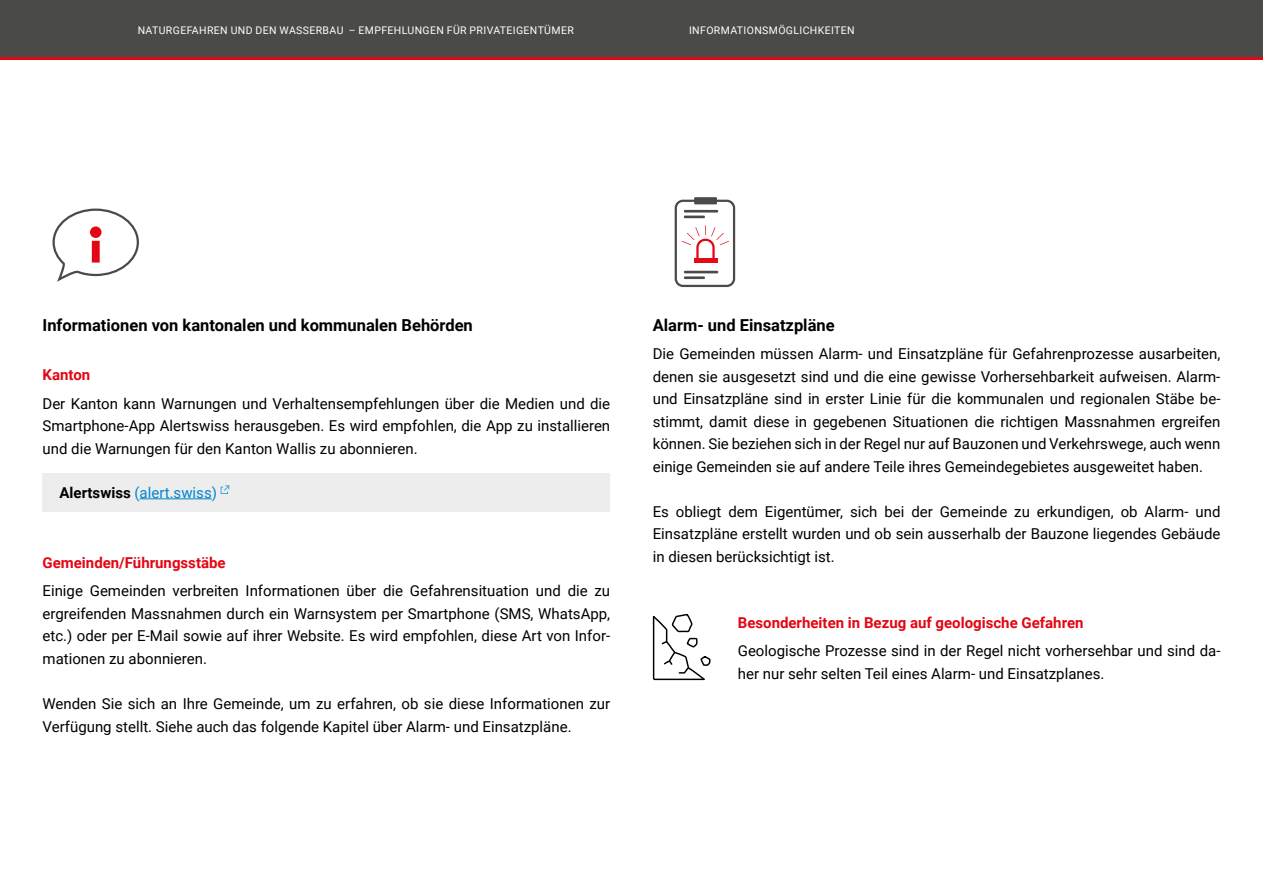
<style>
.page{position:relative;width:1263px;height:893px;background:#fff}
.page>*{position:absolute;margin:0;border:0;box-sizing:border-box;transform-origin:0 0}
.t1{font:700 16.5px "Roboto";color:#000}
.t2{font:15px/22.5px "Roboto";color:#000;text-align:justify}
.t3{font:700 15px "Roboto";color:#e30613}
.t4{font:15px "Roboto";color:#0086ce}
.t5{font:10.5px "Roboto";letter-spacing:.035em;color:#fff}
.s1{font-weight:700;color:#000}
</style>
<div class="page">
<div style="left:43px;top:473px;width:567px;height:38px;background:#ededed"></div>
<hr style="left:140px;top:498px;width:72px;height:1px;background:#0086ce">
<svg style="left:221px;top:485px;width:8px;height:9px"></svg>
<svg style="left:52px;top:208px;width:87px;height:74px"></svg>
<div style="left:92px;top:241px;width:8px;height:22px;background:#e30613"></div>
<div style="left:90px;top:226px;width:11px;height:12px;background:#e30613;border-radius:50%"></div>
<hr style="left:694px;top:258px;width:23px;height:4px;background:#e30b17">
<svg style="left:682px;top:225px;width:47px;height:36px"></svg>
<div style="left:675px;top:200px;width:60px;height:87px;border:2px solid #4a4a49;border-radius:7px"></div>
<hr style="left:684px;top:210px;width:34px;height:3px;background:#4a4a49">
<hr style="left:684px;top:216px;width:21px;height:2px;background:#4a4a49">
<hr style="left:684px;top:271px;width:34px;height:2px;background:#4a4a49">
<hr style="left:684px;top:276px;width:21px;height:3px;background:#4a4a49">
<div style="left:694px;top:197px;width:23px;height:7px;background:#4a4a49"></div>
<svg style="left:652px;top:614px;width:59px;height:66px"></svg>
<div style="left:0;top:0;width:1263px;height:60px;background:#4a4a49"></div>
<hr style="left:0;top:57px;width:1263px;height:3px;background:#e30613">
<p class="t5" style="left:138px;top:23px;width:438px">NATURGEFAHREN UND DEN WASSERBAU – EMPFEHLUNGEN FÜR PRIVATEIGENTÜMER</p>
<p class="t5" style="left:689px;top:23px;width:167px">INFORMATIONSMÖGLICHKEITEN</p>
<p class="t1" style="left:43px;top:314px;width:432px">Informationen von kantonalen und kommunalen Behörden</p>
<p class="t3" style="left:43px;top:365px;width:49px">Kanton</p>
<p class="t2" style="left:43px;top:391px;width:569px">Der Kanton kann Warnungen und Verhaltensempfehlungen über die Medien und die Smartphone-App Alertswiss herausgeben. Es wird empfohlen, die App zu installieren und die Warnungen für den Kanton Wallis zu abonnieren.</p>
<p class="t4" style="left:60px;top:482px;width:159px"><span class="s1">Alertswiss</span> (alert.swiss)</p>
<p class="t3" style="left:43px;top:552px;width:185px">Gemeinden/Führungsstäbe</p>
<p class="t2" style="left:43px;top:579px;width:569px">Einige Gemeinden verbreiten Informationen über die Gefahrensituation und die zu ergreifenden Massnahmen durch ein Warnsystem per Smartphone (SMS, WhatsApp, etc.) oder per E-Mail sowie auf ihrer Website. Es wird empfohlen, diese Art von Infor&shy;mationen zu abonnieren.</p>
<p class="t2" style="left:43px;top:692px;width:569px">Wenden Sie sich an Ihre Gemeinde, um zu erfahren, ob sie diese Informationen zur<br>Verfügung stellt. Siehe auch das folgende Kapitel über Alarm- und Einsatzpläne.</p>
<p class="t1" style="left:653px;top:314px;width:183px">Alarm- und Einsatzpläne</p>
<p class="t2" style="left:653px;top:342px;width:569px">Die Gemeinden müssen Alarm- und Einsatzpläne für Gefahrenprozesse ausarbeiten, denen sie ausgesetzt sind und die eine gewisse Vorhersehbarkeit aufweisen. Alarm&shy;und Einsatzpläne sind in erster Linie für die kommunalen und regionalen Stäbe be&shy;stimmt, damit diese in gegebenen Situationen die richtigen Massnahmen ergreifen können. Sie beziehen sich in der Regel nur auf Bauzonen und Verkehrswege, auch wenn einige Gemeinden sie auf andere Teile ihres Gemeindegebietes ausgeweitet haben.</p>
<p class="t2" style="left:653px;top:500px;width:569px">Es obliegt dem Eigentümer, sich bei der Gemeinde zu erkundigen, ob Alarm- und Einsatzpläne erstellt wurden und ob sein ausserhalb der Bauzone liegendes Gebäude in diesen berücksichtigt ist.</p>
<p class="t3" style="left:738px;top:612px;width:347px">Besonderheiten in Bezug auf geologische Gefahren</p>
<p class="t2" style="left:738px;top:639px;width:484px">Geologische Prozesse sind in der Regel nicht vorhersehbar und sind da&shy;her nur sehr selten Teil eines Alarm- und Einsatzplanes.</p>
</div>
